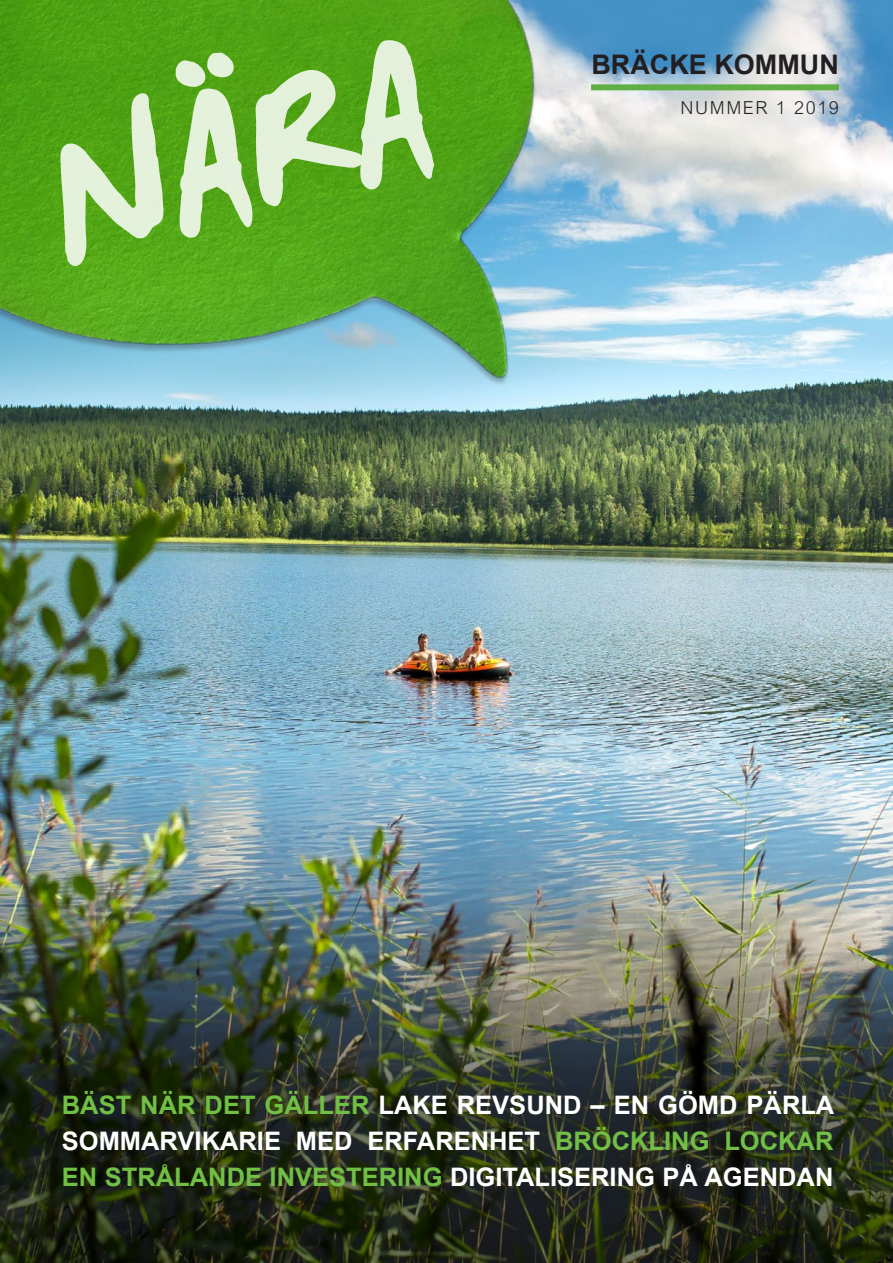
<style>
.page{position:relative;width:893px;height:1263px;background:#fff}
.page>*{position:absolute;margin:0;border:0;box-sizing:border-box;transform-origin:0 0}
.t1{font:700 198.15px "WC Mano Negra Bta";color:#fff}
.t2{font:700 27px "Arial";color:#231f20}
.t3{font:700 25.5px/36.3px "Arial";color:#fff;text-align:justify}
.t4{font:300 18px "Arial";letter-spacing:.09em;color:#231f20}
.s1{color:#71bf44}
</style>
<div class="page">
<img style="left:0;top:0;width:893px;height:731px">
<img style="left:0;top:731px;width:893px;height:532px">
<img style="left:0;top:0;width:610px;height:513px">
<div style="left:591px;top:84px;width:248px;height:6px;background:#5faf45"></div>
<h1 class="t1" style="left:15px;top:77px;width:391px;rotate:-15deg">NÄRA</h1>
<p class="t2" style="left:591px;top:46px;width:249px">BRÄCKE KOMMUN</p>
<p class="t4" style="left:680px;top:98px;width:160px">NUMMER 1 2019</p>
<p class="t3" style="left:62px;top:1087px;width:774px"><span class="s1">BÄST NÄR DET GÄLLER</span> LAKE REVSUND – EN GÖMD PÄRLA SOMMARVIKARIE MED ERFARENHET <span class="s1">BRÖCKLING LOCKAR EN STRÅLANDE INVESTERING</span> DIGITALISERING PÅ AGENDAN</p>
</div>
